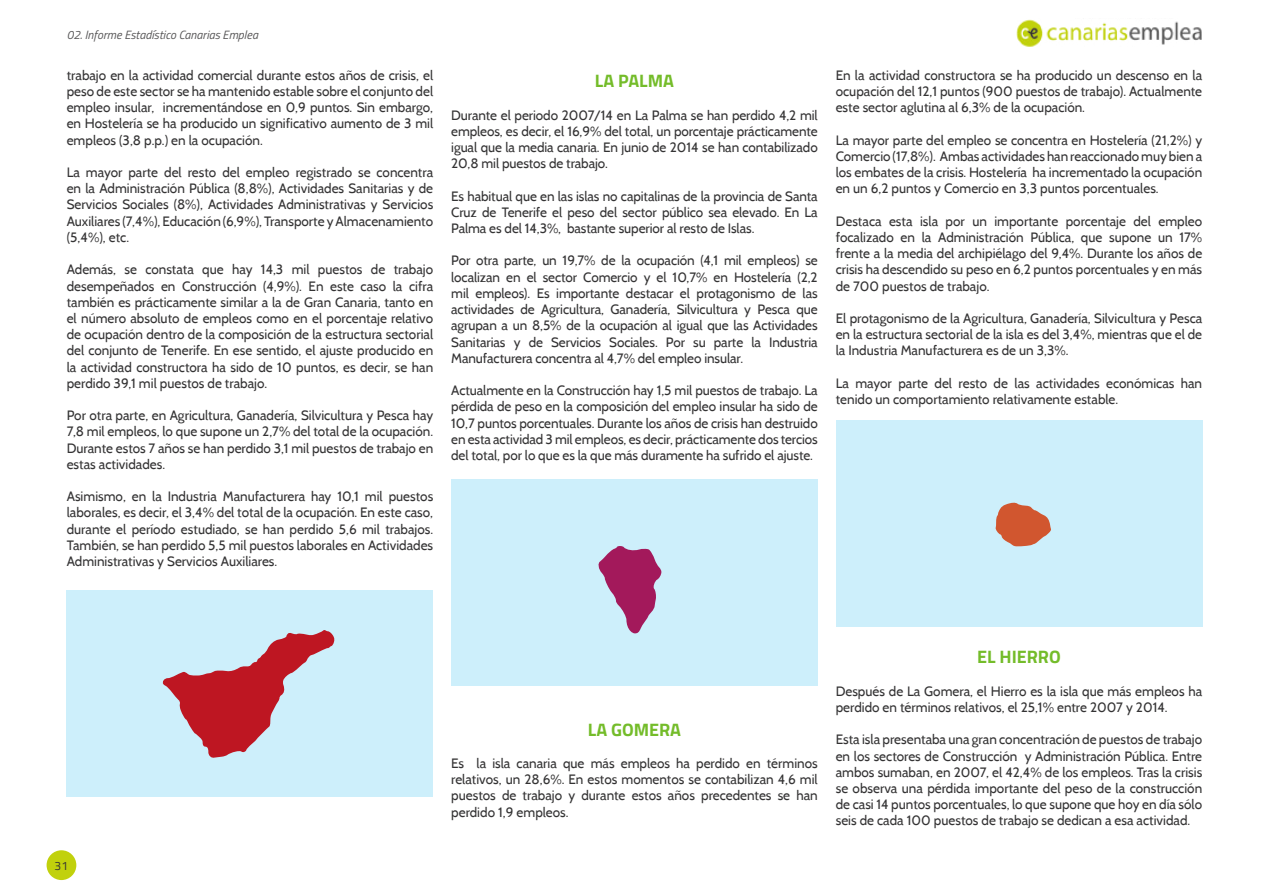
<style>
.page{position:relative;width:1269px;height:893px;background:#fff}
.page>*{position:absolute;margin:0;border:0;box-sizing:border-box;transform-origin:0 0}
.t1{font:700 18px "Titillium Web";color:#74bc2a}
.t2{font:13.5px/16.2px "Cabin";color:#343334;text-align:justify}
.t3{font:italic 12px "Titillium Web";color:#585758}
.t4{font:12px "Titillium Web";color:#343334}
</style>
<div class="page">
<div style="left:47px;top:850px;width:29px;height:30px;background:#c1d10c;border-radius:50%"></div>
<img style="left:1016px;top:19px;width:186px;height:28px">
<div style="left:67px;top:590px;width:366px;height:206px;background:#cdeffb"></div>
<div style="left:451px;top:479px;width:367px;height:206px;background:#cdeffb"></div>
<div style="left:836px;top:420px;width:366px;height:207px;background:#cdeffb"></div>
<svg style="left:162px;top:630px;width:173px;height:127px"></svg>
<svg style="left:598px;top:546px;width:63px;height:87px"></svg>
<svg style="left:995px;top:502px;width:56px;height:44px"></svg>
<p class="t3" style="left:67px;top:26px;width:193px">02. Informe Estadístico Canarias Emplea</p>
<p class="t2" style="left:67px;top:67px;width:368px">trabajo en la actividad comercial durante estos años de crisis, el peso de este sector se ha mantenido estable sobre el conjunto del empleo insular, incrementándose en 0,9 puntos. Sin embargo, en Hostelería se ha producido un significativo aumento de 3 mil empleos (3,8 p.p.) en la ocupación.</p>
<p class="t2" style="left:67px;top:164px;width:368px">La mayor parte del resto del empleo registrado se concentra en la Administración Pública (8,8%), Actividades Sanitarias y de Servicios Sociales (8%), Actividades Administrativas y Servicios Auxiliares (7,4%), Educación (6,9%), Transporte y Almacenamiento (5,4%), etc.</p>
<p class="t2" style="left:67px;top:261px;width:368px">Además, se constata que hay 14,3 mil puestos de trabajo desempeñados en Construcción (4,9%). En este caso la cifra también es prácticamente similar a la de Gran Canaria, tanto en el número absoluto de empleos como en el porcentaje relativo de ocupación dentro de la composición de la estructura sectorial del conjunto de Tenerife. En ese sentido, el ajuste producido en la actividad constructora ha sido de 10 puntos, es decir, se han perdido 39,1 mil puestos de trabajo.</p>
<p class="t2" style="left:67px;top:407px;width:368px">Por otra parte, en Agricultura, Ganadería, Silvicultura y Pesca hay 7,8 mil empleos, lo que supone un 2,7% del total de la ocupación.<br>Durante estos 7 años se han perdido 3,1 mil puestos de trabajo en estas actividades.</p>
<p class="t2" style="left:67px;top:488px;width:368px">Asimismo, en la Industria Manufacturera hay 10,1 mil puestos laborales, es decir, el 3,4% del total de la ocupación. En este caso, durante el período estudiado, se han perdido 5,6 mil trabajos.<br>También, se han perdido 5,5 mil puestos laborales en Actividades Administrativas y Servicios Auxiliares.</p>
<h1 class="t1" style="left:595px;top:67px;width:81px">LA PALMA</h1>
<p class="t2" style="left:451px;top:107px;width:368px">Durante el periodo 2007/14 en La Palma se han perdido 4,2 mil empleos, es decir, el 16,9% del total, un porcentaje prácticamente igual que la media canaria. En junio de 2014 se han contabilizado 20,8 mil puestos de trabajo.</p>
<p class="t2" style="left:451px;top:188px;width:368px">Es habitual que en las islas no capitalinas de la provincia de Santa Cruz de Tenerife el peso del sector público sea elevado. En La Palma es del 14,3%, bastante superior al resto de Islas.</p>
<p class="t2" style="left:451px;top:252px;width:368px">Por otra parte, un 19,7% de la ocupación (4,1 mil empleos) se localizan en el sector Comercio y el 10,7% en Hostelería (2,2 mil empleos). Es importante destacar el protagonismo de las actividades de Agricultura, Ganadería, Silvicultura y Pesca que agrupan a un 8,5% de la ocupación al igual que las Actividades Sanitarias y de Servicios Sociales. Por su parte la Industria Manufacturera concentra al 4,7% del empleo insular.</p>
<p class="t2" style="left:451px;top:382px;width:368px">Actualmente en la Construcción hay 1,5 mil puestos de trabajo. La pérdida de peso en la composición del empleo insular ha sido de 10,7 puntos porcentuales. Durante los años de crisis han destruido en esta actividad 3 mil empleos, es decir, prácticamente dos tercios del total, por lo que es la que más duramente ha sufrido el ajuste.</p>
<p class="t2" style="left:836px;top:67px;width:368px">En la actividad constructora se ha producido un descenso en la ocupación del 12,1 puntos (900 puestos de trabajo). Actualmente este sector aglutina al 6,3% de la ocupación.</p>
<p class="t2" style="left:836px;top:132px;width:368px">La mayor parte del empleo se concentra en Hostelería (21,2%) y Comercio (17,8%). Ambas actividades han reaccionado muy bien a los embates de la crisis. Hostelería ha incrementado la ocupación en un 6,2 puntos y Comercio en 3,3 puntos porcentuales.</p>
<p class="t2" style="left:836px;top:213px;width:368px">Destaca esta isla por un importante porcentaje del empleo focalizado en la Administración Pública, que supone un 17% frente a la media del archipiélago del 9,4%. Durante los años de crisis ha descendido su peso en 6,2 puntos porcentuales y en más de 700 puestos de trabajo.</p>
<p class="t2" style="left:836px;top:310px;width:368px">El protagonismo de la Agricultura, Ganadería, Silvicultura y Pesca en la estructura sectorial de la isla es del 3,4%, mientras que el de la Industria Manufacturera es de un 3,3%.</p>
<p class="t2" style="left:836px;top:375px;width:368px">La mayor parte del resto de las actividades económicas han tenido un comportamiento relativamente estable.</p>
<p class="t4" style="left:55px;top:856px;width:15px">31</p>
<h1 class="t1" style="left:588px;top:715px;width:95px">LA GOMERA</h1>
<p class="t2" style="left:451px;top:755px;width:368px">Es la isla canaria que más empleos ha perdido en términos relativos, un 28,6%. En estos momentos se contabilizan 4,6 mil puestos de trabajo y durante estos años precedentes se han perdido 1,9 empleos.</p>
<h1 class="t1" style="left:977px;top:643px;width:85px">EL HIERRO</h1>
<p class="t2" style="left:836px;top:682px;width:368px">Después de La Gomera, el Hierro es la isla que más empleos ha perdido en términos relativos, el 25,1% entre 2007 y 2014.</p>
<p class="t2" style="left:836px;top:731px;width:368px">Esta isla presentaba una gran concentración de puestos de trabajo en los sectores de Construcción y Administración Pública. Entre ambos sumaban, en 2007, el 42,4% de los empleos. Tras la crisis se observa una pérdida importante del peso de la construcción de casi 14 puntos porcentuales, lo que supone que hoy en día sólo seis de cada 100 puestos de trabajo se dedican a esa actividad.</p>
</div>
